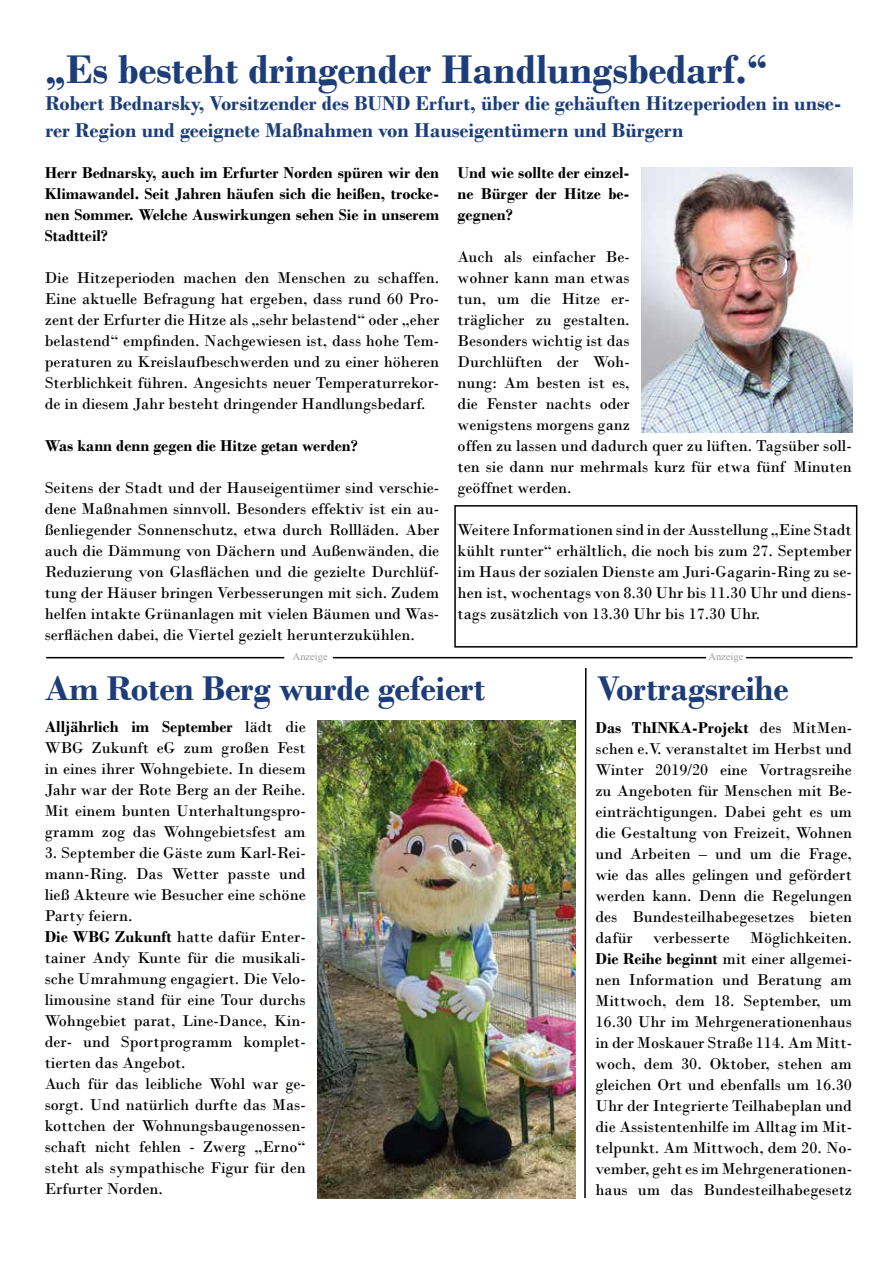
<style>
.page{position:relative;width:893px;height:1263px;background:#fff}
.page>*{position:absolute;margin:0;border:0;box-sizing:border-box;transform-origin:0 0}
.t1{font:700 42px "Bodoni";letter-spacing:-.005em;color:#1c3d7a}
.t2{font:700 36px "Bodoni";letter-spacing:-.01em;color:#1c3d7a}
.t3{font:700 21px/27px "Bodoni";color:#1c3d7a}
.t4{font:16.5px/21px "Bodoni";color:#000;text-align:justify}
.t5{font:700 16.5px/21px "Bodoni";color:#000;text-align:justify}
.t6{font:10.5px "Times New Roman";color:#9d9d9c}
.s1{font-weight:700}
</style>
<div class="page">
<hr style="left:333px;top:657px;width:373px;height:1px;background:#000">
<hr style="left:46px;top:657px;width:238px;height:1px;background:#000">
<svg style="left:584px;top:668px;width:3px;height:531px"></svg>
<hr style="left:746px;top:657px;width:107px;height:1px;background:#000">
<img style="left:641px;top:168px;width:212px;height:264px">
<img style="left:318px;top:720px;width:257px;height:478px">
<div style="left:454px;top:505px;width:403px;height:143px;border:2px solid #000"></div>
<h1 class="t1" style="left:45px;top:44px;width:723px">„Es besteht dringender Handlungsbedarf.“</h1>
<p class="t3" style="left:45px;top:89px;width:798px">Robert Bednarsky, Vorsitzender des BUND Erfurt, über die gehäuften Hitzeperioden in unse&shy;rer Region und geeignete Maßnahmen von Hauseigentümern und Bürgern</p>
<p class="t5" style="left:45px;top:162px;width:396px">Herr Bednarsky, auch im Erfurter Norden spüren wir den Klimawandel. Seit Jahren häufen sich die heißen, trocke&shy;nen Sommer. Welche Auswirkungen sehen Sie in unserem Stadtteil?</p>
<p class="t4" style="left:45px;top:267px;width:396px">Die Hitzeperioden machen den Menschen zu schaffen.<br>Eine aktuelle Befragung hat ergeben, dass rund 60 Pro&shy;zent der Erfurter die Hitze als „sehr belastend“ oder „eher belastend“ empfinden. Nachgewiesen ist, dass hohe Tem&shy;peraturen zu Kreislaufbeschwerden und zu einer höheren Sterblichkeit führen. Angesichts neuer Temperaturrekor&shy;de in diesem Jahr besteht dringender Handlungsbedarf.</p>
<p class="t5" style="left:45px;top:435px;width:315px">Was kann denn gegen die Hitze getan werden?</p>
<p class="t4" style="left:45px;top:477px;width:396px">Seitens der Stadt und der Hauseigentümer sind verschie&shy;dene Maßnahmen sinnvoll. Besonders effektiv ist ein au&shy;ßenliegender Sonnenschutz, etwa durch Rollläden. Aber auch die Dämmung von Dächern und Außenwänden, die Reduzierung von Glasflächen und die gezielte Durchlüf&shy;tung der Häuser bringen Verbesserungen mit sich. Zudem helfen intakte Grünanlagen mit vielen Bäumen und Was&shy;serflächen dabei, die Viertel gezielt herunterzukühlen.</p>
<p class="t5" style="left:458px;top:162px;width:174px">Und wie sollte der einzel&shy;ne Bürger der Hitze be&shy;gegnen?</p>
<p class="t4" style="left:458px;top:246px;width:396px;text-align:left">Auch als einfacher Be-<br>wohner kann man etwas<br>tun, um die Hitze er-<br>träglicher zu gestalten.<br>Besonders wichtig ist das<br>Durchlüften der Woh-<br>nung: Am besten ist es,<br>die Fenster nachts oder<br>wenigstens morgens ganz<br>offen zu lassen und dadurch quer zu lüften. Tagsüber soll&shy;ten sie dann nur mehrmals kurz für etwa fünf Minuten geöffnet werden.</p>
<p class="t4" style="left:458px;top:519px;width:396px">Weitere Informationen sind in der Ausstellung „Eine Stadt kühlt runter“ erhältlich, die noch bis zum 27. September im Haus der sozialen Dienste am Juri-Gagarin-Ring zu se&shy;hen ist, wochentags von 8.30 Uhr bis 11.30 Uhr und diens&shy;tags zusätzlich von 13.30 Uhr bis 17.30 Uhr.</p>
<p class="t6" style="left:293px;top:649px;width:36px">Anzeige</p>
<h2 class="t2" style="left:45px;top:667px;width:442px">Am Roten Berg wurde gefeiert</h2>
<p class="t4" style="left:45px;top:716px;width:263px"><span class="s1">Alljährlich im September</span> lädt die WBG Zukunft eG zum großen Fest in eines ihrer Wohngebiete. In diesem Jahr war der Rote Berg an der Reihe.<br>Mit einem bunten Unterhaltungspro&shy;gramm zog das Wohngebietsfest am</p>
<p class="t4" style="left:45px;top:842px;width:263px;text-align:left">3. September die Gäste zum Karl-Rei&shy;mann-Ring. Das Wetter passte und ließ Akteure wie Besucher eine schöne<br>Party feiern.<br><span class="s1">Die WBG Zukunft</span> hatte dafür Enter&shy;tainer Andy Kunte für die musikali&shy;sche Umrahmung engagiert. Die Velo&shy;limousine stand für eine Tour durchs<br>Wohngebiet parat, Line-Dance, Kin&shy;der- und Sportprogramm komplet&shy;tierten das Angebot.<br>Auch für das leibliche Wohl war ge&shy;sorgt. Und natürlich durfte das Mas&shy;kottchen der Wohnungsbaugenossen&shy;schaft nicht fehlen - Zwerg „Erno“ steht als sympathische Figur für den<br>Erfurter Norden.</p>
<p class="t6" style="left:708px;top:649px;width:36px">Anzeige</p>
<h2 class="t2" style="left:597px;top:667px;width:193px">Vortragsreihe</h2>
<p class="t4" style="left:595px;top:717px;width:258px"><span class="s1">Das ThINKA-Projekt</span> des MitMen&shy;schen e.V. veranstaltet im Herbst und Winter 2019/20 eine Vortragsreihe zu Angeboten für Menschen mit Be&shy;einträchtigungen. Dabei geht es um die Gestaltung von Freizeit, Wohnen und Arbeiten – und um die Frage, wie das alles gelingen und gefördert werden kann. Denn die Regelungen des Bundesteilhabegesetzes bieten dafür verbesserte Möglichkeiten.<br><span class="s1">Die Reihe beginnt</span> mit einer allgemei&shy;nen Information und Beratung am Mittwoch, dem 18. September, um 16.30 Uhr im Mehrgenerationenhaus in der Moskauer Straße 114. Am Mitt&shy;woch, dem 30. Oktober, stehen am gleichen Ort und ebenfalls um 16.30<br>Uhr der Integrierte Teilhabeplan und die Assistentenhilfe im Alltag im Mit&shy;telpunkt. Am Mittwoch, dem 20. No&shy;vember, geht es im Mehrgenerationen&shy;haus um das Bundesteilhabegesetz</p>
</div>
